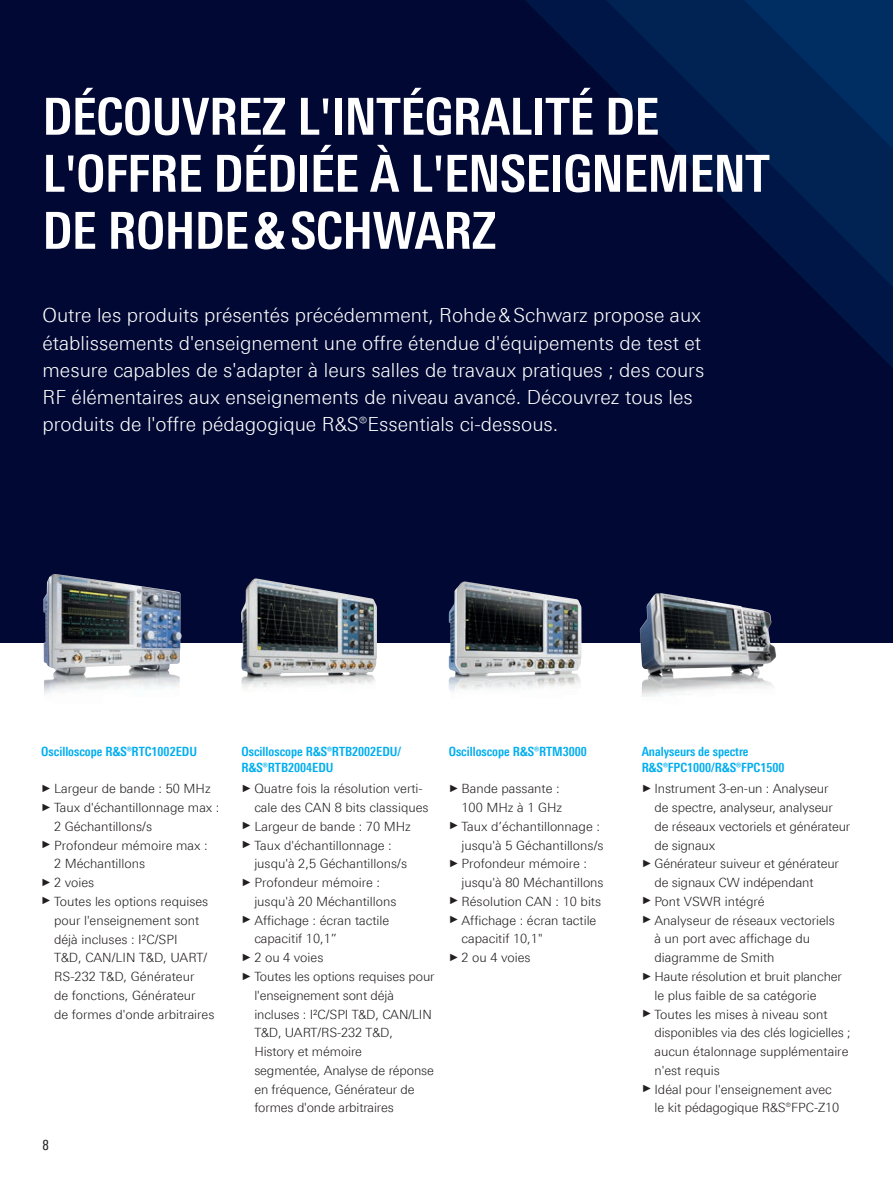
<style>
.page{position:relative;width:893px;height:1191px;background:#fff}
.page>*{position:absolute;margin:0;border:0;box-sizing:border-box;transform-origin:0 0}
.t1{font:700 51px/57px "Linotype Univers 620 Cn";letter-spacing:-.01em;color:#fff}
.t2{font:300 19.5px/27px "Linotype Univers 330";color:#fff}
.t3{font:14.25px "Linotype Univers 420 Cn";color:#231f20}
.t4{font:300 12.75px "Linotype Univers 330";color:#231f20}
.t5{font:700 12.75px/15.8px "Linotype Univers 620 Cn";color:#00aeef}
.s1{font-family:"Arial";font-weight:400;font-size:10.5px}
</style>
<div class="page">
<div style="left:0;top:0;width:893px;height:642px;background:#000833"></div>
<svg style="left:525px;top:0;width:368px;height:368px"></svg>
<svg style="left:606px;top:0;width:287px;height:287px"></svg>
<svg style="left:744px;top:0;width:149px;height:149px;background:#00275a"></svg>
<img style="left:44px;top:675px;width:136px;height:19px">
<img style="left:43px;top:574px;width:139px;height:101px">
<img style="left:241px;top:675px;width:134px;height:14px">
<img style="left:241px;top:578px;width:136px;height:97px">
<img style="left:449px;top:675px;width:132px;height:17px">
<img style="left:449px;top:581px;width:133px;height:94px">
<img style="left:642px;top:676px;width:131px;height:21px">
<img style="left:640px;top:593px;width:137px;height:83px">
<h1 class="t1" style="left:43px;top:88px;width:729px">DÉCOUVREZ L'INTÉGRALITÉ DE<br>L'OFFRE DÉDIÉE À L'ENSEIGNEMENT<br>DE ROHDE&amp;SCHWARZ</h1>
<p class="t2" style="left:43px;top:302px;width:663px">Outre les produits présentés précédemment, Rohde&amp;Schwarz propose aux établissements d'enseignement une offre étendue d'équipements de test et mesure capables de s'adapter à leurs salles de travaux pratiques ; des cours RF élémentaires aux enseignements de niveau avancé. Découvrez tous les produits de l'offre pédagogique ¸Essentials ci-dessous.</p>
<p class="t5" style="left:41px;top:743px;width:157px">Oscilloscope ¸RTC1002EDU</p>
<p class="t4" style="left:41px;top:781px;width:171px"><span class="s1">►</span> Largeur de bande : 50 MHz</p>
<p class="t4" style="left:41px;top:800px;width:180px"><span class="s1">►</span> Taux d'échantillonnage max :</p>
<p class="t4" style="left:54px;top:819px;width:100px">2 Géchantillons/s</p>
<p class="t4" style="left:41px;top:837px;width:168px"><span class="s1">►</span> Profondeur mémoire max :</p>
<p class="t4" style="left:54px;top:856px;width:93px">2 Méchantillons</p>
<p class="t4" style="left:41px;top:875px;width:54px"><span class="s1">►</span> 2 voies</p>
<p class="t4" style="left:41px;top:894px;width:169px"><span class="s1">►</span> Toutes les options requises</p>
<p class="t4" style="left:54px;top:912px;width:147px">pour l'enseignement sont</p>
<p class="t4" style="left:54px;top:931px;width:125px">déjà incluses : I²C/SPI</p>
<p class="t4" style="left:54px;top:950px;width:155px">T&amp;D, CAN/LIN T&amp;D, UART/</p>
<p class="t4" style="left:54px;top:969px;width:142px">RS-232 T&amp;D, Générateur</p>
<p class="t4" style="left:54px;top:987px;width:143px">de fonctions, Générateur</p>
<p class="t4" style="left:54px;top:1006px;width:162px">de formes d'onde arbitraires</p>
<p class="t3" style="left:43px;top:1136px;width:8px">8</p>
<p class="t5" style="left:242px;top:743px;width:161px">Oscilloscope ¸RTB2002EDU/ ¸RTB2004EDU</p>
<p class="t4" style="left:242px;top:781px;width:183px"><span class="s1">►</span> Quatre fois la résolution verti-</p>
<p class="t4" style="left:254px;top:800px;width:176px">cale des CAN 8 bits classiques</p>
<p class="t4" style="left:242px;top:819px;width:171px"><span class="s1">►</span> Largeur de bande : 70 MHz</p>
<p class="t4" style="left:242px;top:837px;width:152px"><span class="s1">►</span> Taux d'échantillonnage :</p>
<p class="t4" style="left:254px;top:856px;width:154px">jusqu'à 2,5 Géchantillons/s</p>
<p class="t4" style="left:242px;top:875px;width:140px"><span class="s1">►</span> Profondeur mémoire :</p>
<p class="t4" style="left:254px;top:894px;width:144px">jusqu'à 20 Méchantillons</p>
<p class="t4" style="left:242px;top:912px;width:149px"><span class="s1">►</span> Affichage : écran tactile</p>
<p class="t4" style="left:254px;top:931px;width:84px">capacitif 10,1”</p>
<p class="t4" style="left:242px;top:950px;width:83px"><span class="s1">►</span> 2 ou 4 voies</p>
<p class="t4" style="left:242px;top:969px;width:195px"><span class="s1">►</span> Toutes les options requises pour</p>
<p class="t4" style="left:254px;top:987px;width:141px">l'enseignement sont déjà</p>
<p class="t4" style="left:254px;top:1006px;width:179px">incluses : I²C/SPI T&amp;D, CAN/LIN</p>
<p class="t4" style="left:254px;top:1025px;width:140px">T&amp;D, UART/RS-232 T&amp;D,</p>
<p class="t4" style="left:254px;top:1044px;width:109px">History et mémoire</p>
<p class="t4" style="left:254px;top:1062px;width:181px">segmentée, Analyse de réponse</p>
<p class="t4" style="left:254px;top:1081px;width:162px">en fréquence, Générateur de</p>
<p class="t4" style="left:254px;top:1100px;width:141px">formes d'onde arbitraires</p>
<p class="t5" style="left:449px;top:743px;width:140px">Oscilloscope ¸RTM3000</p>
<p class="t4" style="left:449px;top:781px;width:112px"><span class="s1">►</span> Bande passante :</p>
<p class="t4" style="left:461px;top:800px;width:102px">100 MHz à 1 GHz</p>
<p class="t4" style="left:449px;top:819px;width:153px"><span class="s1">►</span> Taux d’échantillonnage :</p>
<p class="t4" style="left:461px;top:837px;width:144px">jusqu'à 5 Géchantillons/s</p>
<p class="t4" style="left:449px;top:856px;width:140px"><span class="s1">►</span> Profondeur mémoire :</p>
<p class="t4" style="left:461px;top:875px;width:144px">jusqu'à 80 Méchantillons</p>
<p class="t4" style="left:449px;top:894px;width:154px"><span class="s1">►</span> Résolution CAN : 10 bits</p>
<p class="t4" style="left:449px;top:912px;width:149px"><span class="s1">►</span> Affichage : écran tactile</p>
<p class="t4" style="left:461px;top:931px;width:83px">capacitif 10,1"</p>
<p class="t4" style="left:449px;top:950px;width:83px"><span class="s1">►</span> 2 ou 4 voies</p>
<p class="t5" style="left:642px;top:743px;width:144px">Analyseurs de spectre<br>R&amp;S®FPC1000/R&amp;S®FPC1500</p>
<p class="t4" style="left:642px;top:781px;width:188px"><span class="s1">►</span> Instrument 3-en-un : Analyseur</p>
<p class="t4" style="left:654px;top:800px;width:180px">de spectre, analyseur, analyseur</p>
<p class="t4" style="left:654px;top:819px;width:197px">de réseaux vectoriels et générateur</p>
<p class="t4" style="left:654px;top:837px;width:62px">de signaux</p>
<p class="t4" style="left:642px;top:856px;width:199px"><span class="s1">►</span> Générateur suiveur et générateur</p>
<p class="t4" style="left:654px;top:875px;width:161px">de signaux CW indépendant</p>
<p class="t4" style="left:642px;top:894px;width:125px"><span class="s1">►</span> Pont VSWR intégré</p>
<p class="t4" style="left:642px;top:912px;width:195px"><span class="s1">►</span> Analyseur de réseaux vectoriels</p>
<p class="t4" style="left:654px;top:931px;width:157px">à un port avec affichage du</p>
<p class="t4" style="left:654px;top:950px;width:122px">diagramme de Smith</p>
<p class="t4" style="left:642px;top:969px;width:202px"><span class="s1">►</span> Haute résolution et bruit plancher</p>
<p class="t4" style="left:654px;top:987px;width:164px">le plus faible de sa catégorie</p>
<p class="t4" style="left:642px;top:1006px;width:188px"><span class="s1">►</span> Toutes les mises à niveau sont</p>
<p class="t4" style="left:654px;top:1025px;width:198px">disponibles via des clés logicielles ;</p>
<p class="t4" style="left:654px;top:1044px;width:196px">aucun étalonnage supplémentaire</p>
<p class="t4" style="left:654px;top:1062px;width:67px">n'est requis</p>
<p class="t4" style="left:642px;top:1081px;width:192px"><span class="s1">►</span> Idéal pour l'enseignement avec</p>
<p class="t4" style="left:654px;top:1100px;width:186px">le kit pédagogique R&amp;S®FPC-Z10</p>
</div>
